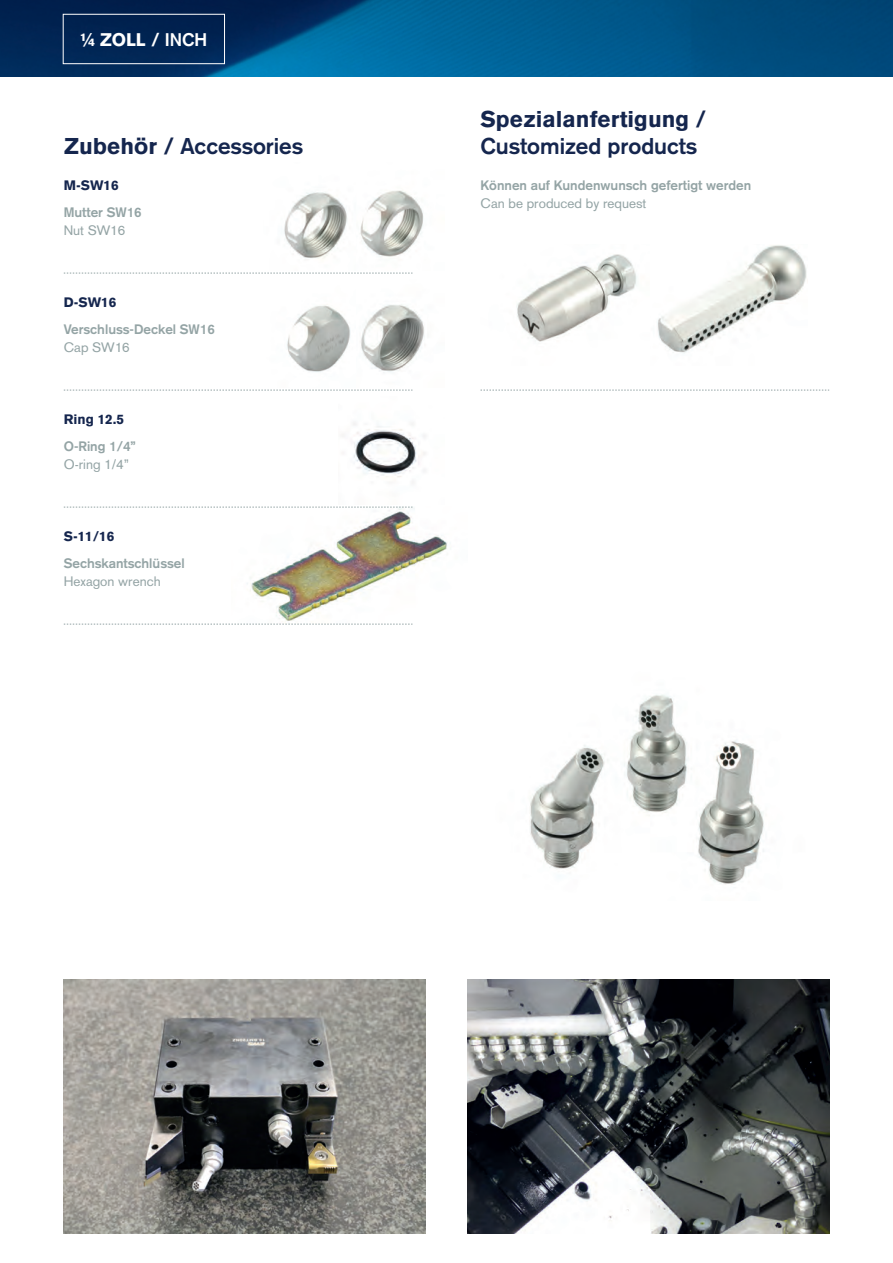
<style>
.page{position:relative;width:893px;height:1263px;background:#fff}
.page>*{position:absolute;margin:0;border:0;box-sizing:border-box;transform-origin:0 0}
.t1{font:700 22.5px "Akzidenz Grotesk";color:#15264e}
.t2{font:900 22.5px "Akzidenz Grotesk";color:#15264e}
.t3{font:900 18px "Akzidenz Grotesk";color:#fff}
.t4{font:700 13.5px "Akzidenz Grotesk";color:#94a4a5}
.t5{font:13.5px "Akzidenz Grotesk";color:#94a4a5}
.t6{font:900 13.5px "Akzidenz Grotesk";color:#15264e}
.s1{font-weight:700}
.s2{font-weight:900}
</style>
<div class="page">
<img style="left:0;top:0;width:893px;height:77px">
<img style="left:284px;top:190px;width:140px;height:69px">
<img style="left:287px;top:304px;width:137px;height:68px">
<img style="left:342px;top:422px;width:84px;height:61px">
<img style="left:232px;top:507px;width:215px;height:117px">
<img style="left:517px;top:245px;width:290px;height:108px">
<img style="left:468px;top:979px;width:361px;height:255px">
<img style="left:64px;top:980px;width:361px;height:254px">
<img style="left:530px;top:695px;width:234px;height:190px">
<svg style="left:64px;top:273px;width:348px;height:1px"></svg>
<svg style="left:64px;top:390px;width:348px;height:1px"></svg>
<svg style="left:64px;top:507px;width:348px;height:1px"></svg>
<svg style="left:64px;top:624px;width:348px;height:1px"></svg>
<div style="left:63px;top:14px;width:162px;height:50px;border:1px solid #fff"></div>
<svg style="left:480px;top:390px;width:349px;height:1px"></svg>
<h2 class="t3" style="left:80px;top:28px;width:129px">¼ ZOLL / <span class="s1">INCH</span></h2>
<h1 class="t1" style="left:64px;top:133px;width:241px"><span class="s2">Zubehör /</span> Accessories</h1>
<p class="t6" style="left:64px;top:177px;width:56px">M-SW16</p>
<p class="t4" style="left:64px;top:204px;width:80px">Mutter SW16</p>
<p class="t5" style="left:64px;top:222px;width:63px">Nut SW16</p>
<p class="t6" style="left:64px;top:294px;width:54px">D-SW16</p>
<p class="t4" style="left:64px;top:321px;width:153px">Verschluss-Deckel SW16</p>
<p class="t5" style="left:64px;top:339px;width:68px">Cap SW16</p>
<p class="t6" style="left:64px;top:411px;width:62px">Ring 12.5</p>
<p class="t4" style="left:64px;top:438px;width:74px">O-Ring 1/4”</p>
<p class="t5" style="left:64px;top:456px;width:67px">O-ring 1/4”</p>
<p class="t6" style="left:64px;top:528px;width:52px">S-11/16</p>
<p class="t4" style="left:64px;top:555px;width:122px">Sechskantschlüssel</p>
<p class="t5" style="left:64px;top:573px;width:99px">Hexagon wrench</p>
<h1 class="t2" style="left:480px;top:105px;width:227px">Spezialanfertigung /</h1>
<h1 class="t1" style="left:480px;top:133px;width:218px">Customized products</h1>
<p class="t4" style="left:480px;top:177px;width:272px">Können auf Kundenwunsch gefertigt werden</p>
<p class="t5" style="left:480px;top:195px;width:167px">Can be produced by request</p>
</div>
